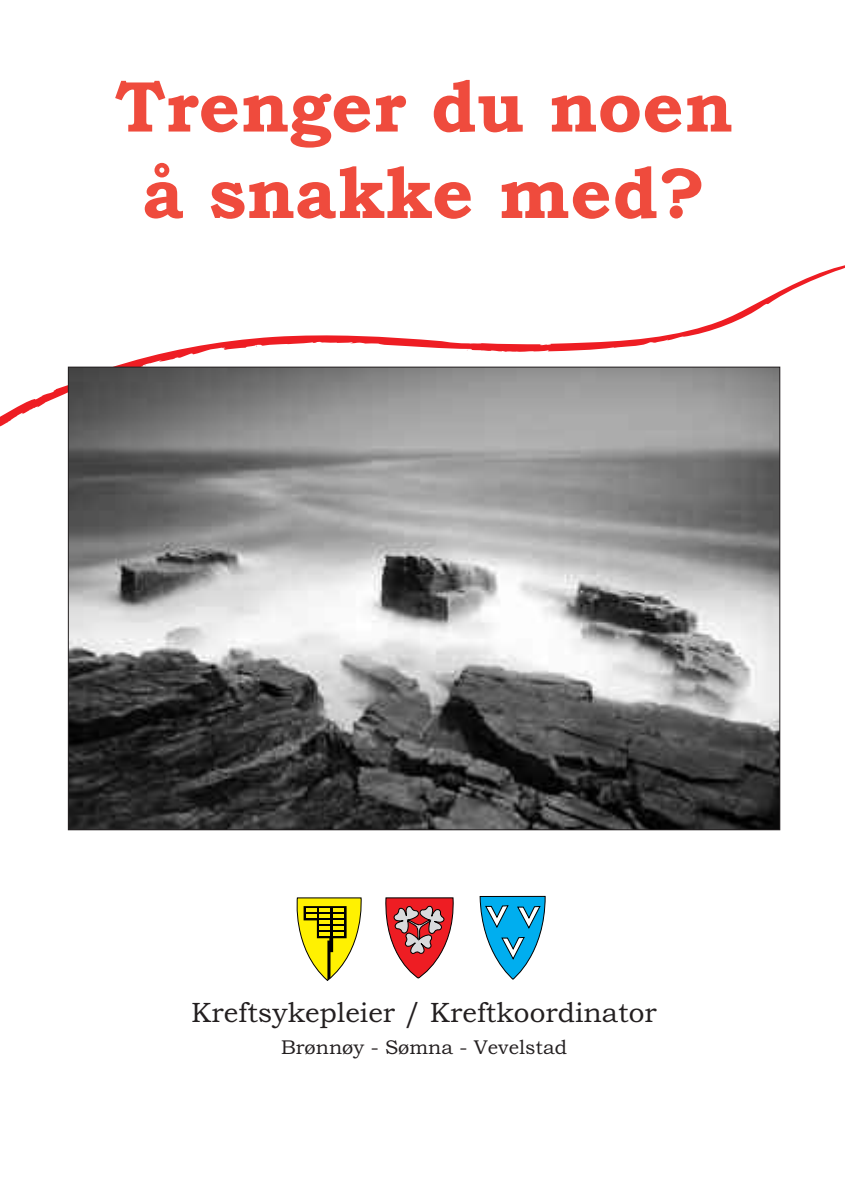
<style>
.page{position:relative;width:845px;height:1191px;background:#fff}
.page>*{position:absolute;margin:0;border:0;box-sizing:border-box;transform-origin:0 0}
.t1{font:700 72px/86.4px "Bookman Old Style";color:#ef4b3d;text-align:center}
.t2{font:28px "Bookman Old Style";color:#231f20}
.t3{font:20px "Bookman Old Style";color:#231f20}
</style>
<div class="page">
<svg style="left:385px;top:897px;width:69px;height:81px"></svg>
<svg style="left:479px;top:896px;width:66px;height:83px"></svg>
<svg style="left:296px;top:897px;width:66px;height:84px"></svg>
<svg style="left:0;top:265px;width:845px;height:342px"></svg>
<img style="left:70px;top:368px;width:708px;height:460px">
<h1 class="t1" style="left:115px;top:63px;width:619px">Trenger du noen å snakke med?</h1>
<p class="t2" style="left:191px;top:996px;width:467px">Kreftsykepleier / Kreftkoordinator</p>
<p class="t3" style="left:281px;top:1035px;width:287px">Brønnøy - Sømna - Vevelstad</p>
</div>
